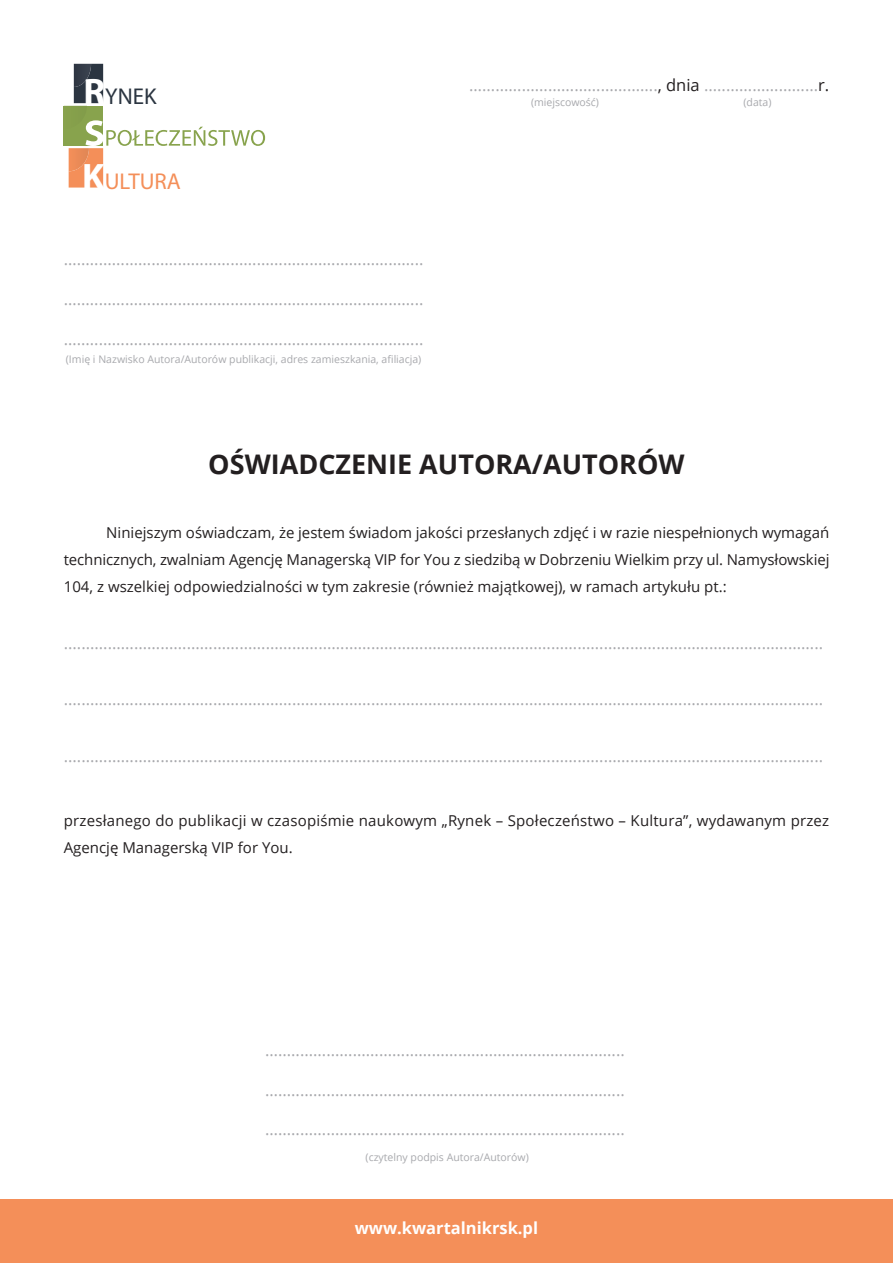
<style>
.page{position:relative;width:893px;height:1263px;background:#fff}
.page>*{position:absolute;margin:0;border:0;box-sizing:border-box;transform-origin:0 0}
.t1{font:700 27px "Open Sans";color:#231f20}
.t2{font:22.95px "Myriad Pro";color:#f48f59}
.t3{font:22.95px "Myriad Pro";color:#2b3541}
.t4{font:16.5px "Open Sans";color:#a8a9ad}
.t5{font:700 16.5px "Open Sans";color:#fff}
.t6{font:15px/27px "Open Sans";letter-spacing:.015em;color:#231f20;text-align:justify}
.t7{font:10.5px "Open Sans";color:#a8a9ad}
.s1{font-weight:700;font-size:36.9px;color:#fff}
.s2{color:#231f20}
</style>
<div class="page">
<svg style="left:64px;top:64px;width:201px;height:124px"></svg>
<div style="left:0;top:1199px;width:893px;height:64px;background:#f48f59"></div>
<h2 class="t3" style="left:83px;top:82px;width:75px"><span class="s1">R</span>YNEK</h2>
<h2 class="t2" style="left:82px;top:167px;width:100px"><span class="s1">K</span>ULTURA</h2>
<p class="t4" style="left:64px;top:248px;width:361px">…...............................................................................</p>
<p class="t4" style="left:64px;top:288px;width:361px">…...............................................................................</p>
<p class="t4" style="left:64px;top:327px;width:361px">…...............................................................................</p>
<p class="t7" style="left:66px;top:351px;width:357px">(Imię i Nazwisko Autora/Autorów publikacji, adres zamieszkania, afiliacja)</p>
<p class="t4" style="left:469px;top:74px;width:362px">…........................................<span class="s2">, dnia</span> ..........................<span class="s2">r.</span></p>
<p class="t7" style="left:531px;top:95px;width:70px">(miejscowość)</p>
<p class="t7" style="left:743px;top:95px;width:30px">(data)</p>
<p class="t1" style="left:208px;top:445px;width:478px">OŚWIADCZENIE AUTORA/AUTORÓW</p>
<p class="t6" style="left:64px;top:519px;width:767px;text-indent:43px">Niniejszym oświadczam, że jestem świadom jakości przesłanych zdjęć i w razie niespełnionych wymagań technicznych, zwalniam Agencję Managerską VIP for You z siedzibą w Dobrzeniu Wielkim przy ul. Namysłowskiej 104, z wszelkiej odpowiedzialności w tym zakresie (również majątkowej), w ramach artykułu pt.:</p>
<p class="t4" style="left:64px;top:631px;width:761px">.............................................................................................................................................................................</p>
<p class="t4" style="left:64px;top:688px;width:761px">.............................................................................................................................................................................</p>
<p class="t4" style="left:64px;top:745px;width:761px">.............................................................................................................................................................................</p>
<p class="t6" style="left:64px;top:806px;width:767px">przesłanego do publikacji w czasopiśmie naukowym „Rynek – Społeczeństwo – Kultura”, wydawanym przez<br>Agencję Managerską VIP for You.</p>
<p class="t4" style="left:265px;top:1039px;width:361px">…...............................................................................</p>
<p class="t4" style="left:265px;top:1078px;width:361px">…...............................................................................</p>
<p class="t4" style="left:265px;top:1118px;width:361px">…...............................................................................</p>
<p class="t7" style="left:366px;top:1150px;width:165px">(czytelny podpis Autora/Autorów)</p>
<p class="t5" style="left:355px;top:1216px;width:185px">www.kwartalnikrsk.pl</p>
</div>
